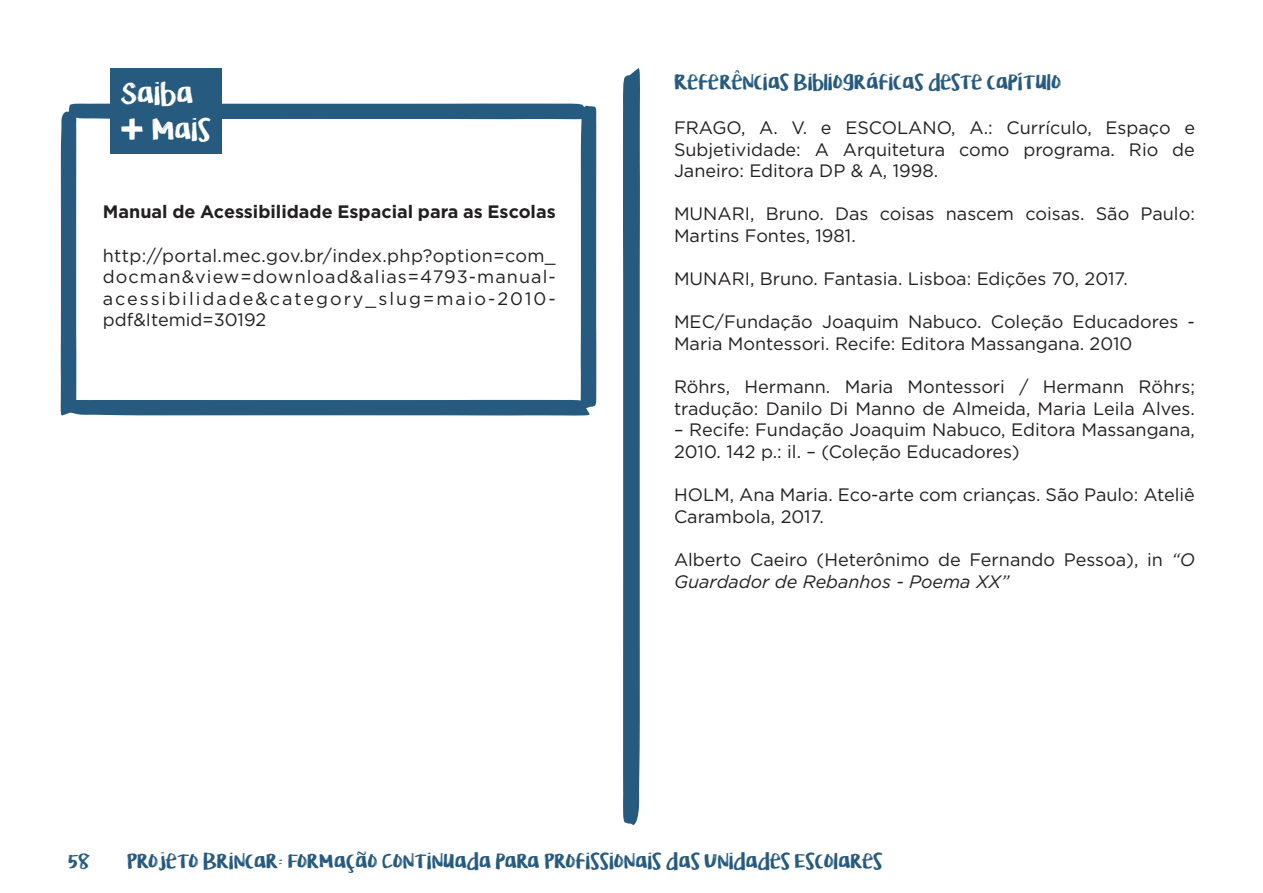
<style>
.page{position:relative;width:1263px;height:893px;background:#fff}
.page>*{position:absolute;margin:0;border:0;box-sizing:border-box;transform-origin:0 0}
.t1{font:24.9px/35.7px "KG Lifeis Messy";color:#fff}
.t2{font:18px/21.6px "Gotham";color:#231f20}
.t3{font:18px "KG Lifeis Messy";color:#265a7f}
.t4{font:700 18px "Gotham";color:#231f20}
.s1{font-style:italic}
</style>
<div class="page">
<div style="left:110px;top:69px;width:112px;height:85px;background:#265a7f"></div>
<svg style="left:61px;top:104px;width:535px;height:312px"></svg>
<svg style="left:623px;top:68px;width:17px;height:757px;background:#2d5f83"></svg>
<h1 class="t1" style="left:152px;top:77px;width:60px;text-indent:-31px">SAIBA<br>MAIS</h1>
<p class="t4" style="left:103px;top:200px;width:454px">Manual de Acessibilidade Espacial para as Escolas</p>
<p class="t2" style="left:103px;top:244px;width:455px;text-align:justify">http://portal.mec.gov.br/index.php?option=com_ docman&amp;view=download&amp;alias=4793-manual&shy;acessibilidade&amp;category_slug=maio-2010- pdf&amp;Itemid=30192</p>
<p class="t3" style="left:674px;top:68px;width:389px">REFERÊNCIAS BIBLIOGRÁFICAS DESTE CAPÍTULO</p>
<p class="t2" style="left:674px;top:116px;width:522px;text-align:justify">FRAGO, A. V. e ESCOLANO, A.: Currículo, Espaço e Subjetividade: A Arquitetura como programa. Rio de Janeiro: Editora DP &amp; A, 1998.</p>
<p class="t2" style="left:674px;top:203px;width:522px">MUNARI, Bruno. Das coisas nascem coisas. São Paulo:<br>Martins Fontes, 1981.</p>
<p class="t2" style="left:674px;top:268px;width:455px">MUNARI, Bruno. Fantasia. Lisboa: Edições 70, 2017.</p>
<p class="t2" style="left:674px;top:311px;width:522px">MEC/Fundação Joaquim Nabuco. Coleção Educadores -<br>Maria Montessori. Recife: Editora Massangana. 2010</p>
<p class="t2" style="left:674px;top:376px;width:522px">Röhrs, Hermann. Maria Montessori / Hermann Röhrs; tradução: Danilo Di Manno de Almeida, Maria Leila Alves.</p>
<p class="t2" style="left:674px;top:419px;width:522px">– Recife: Fundação Joaquim Nabuco, Editora Massangana,<br>2010. 142 p.: il. – (Coleção Educadores)</p>
<p class="t2" style="left:674px;top:484px;width:522px">HOLM, Ana Maria. Eco-arte com crianças. São Paulo: Ateliê<br>Carambola, 2017.</p>
<p class="t2" style="left:674px;top:548px;width:522px">Alberto Caeiro (Heterônimo de Fernando Pessoa), in <span class="s1">“O<br>Guardador de Rebanhos - Poema XX”</span></p>
<p class="t3" style="left:68px;top:847px;width:23px">58</p>
<p class="t3" style="left:127px;top:847px;width:757px">PROJETO BRINCAR: FORMAÇÃO CONTINUADA PARA PROFISSIONAIS DAS UNIDADES ESCOLARES</p>
</div>
